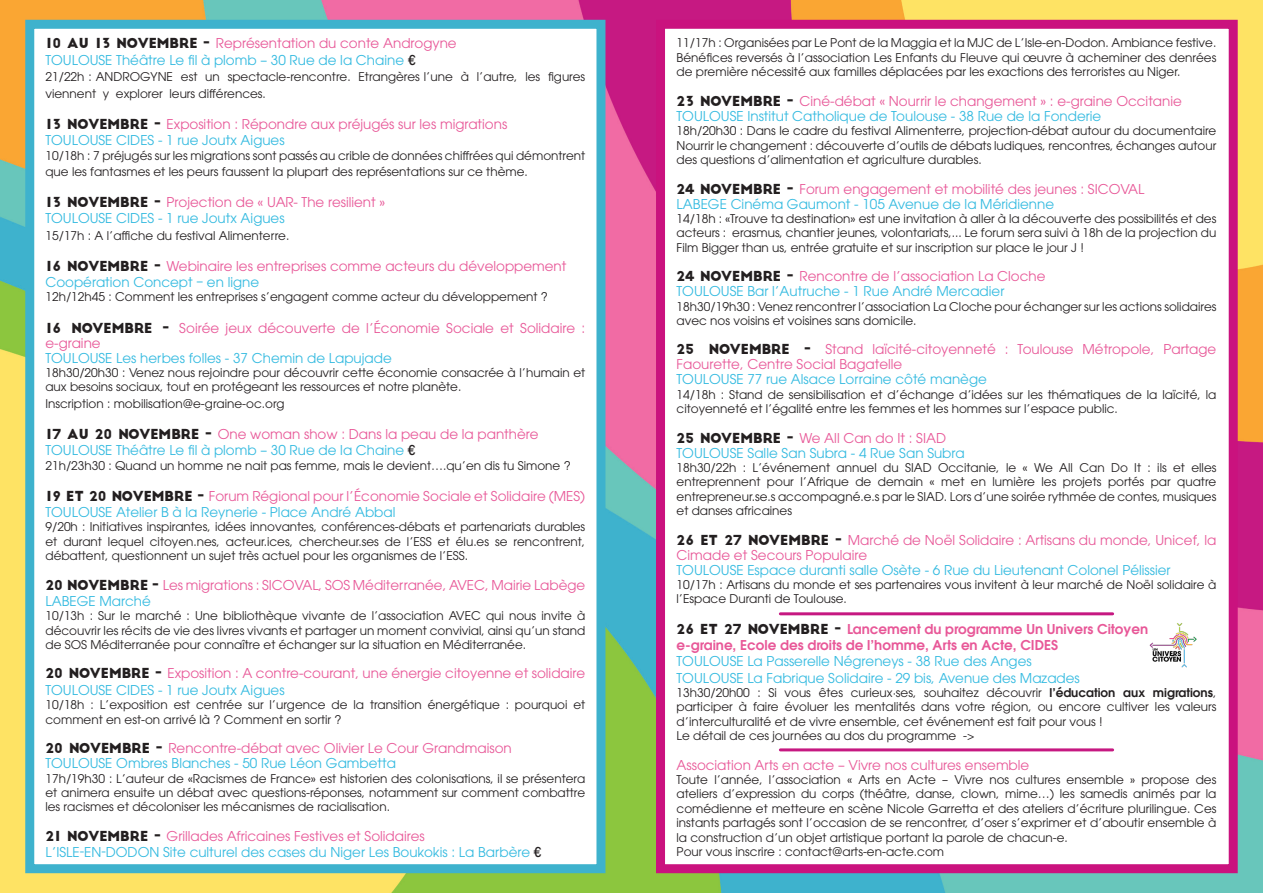
<style>
.page{position:relative;width:1263px;height:893px;background:#fff}
.page>*{position:absolute;margin:0;border:0;box-sizing:border-box;transform-origin:0 0}
.t1{font:13.5px/15px "ITC Avant Garde Pro";color:#e85898}
.t2{font:13.5px "ITC Avant Garde Pro";color:#33bae0}
.t3{font:600 13.5px "ITC Avant Garde Pro";color:#e85898}
.t4{font:12px/14.4px "ITC Avant Garde Pro";color:#231f20;text-align:justify}
.s1{font-family:"Big John";color:#231f20}
.s2{font-weight:500;color:#231f20}
.s3{font-family:"Big John";font-weight:400;color:#231f20}
.s4{font-weight:600}
</style>
<div class="page">
<img style="left:0;top:0;width:1263px;height:893px">
<div style="left:25px;top:20px;width:580px;height:853px;background:#fff;border:9px solid #3eb2cd"></div>
<div style="left:656px;top:20px;width:582px;height:853px;background:#fff;border:9px solid #ca127e"></div>
<img style="left:1149px;top:623px;width:48px;height:45px">
<hr style="left:780px;top:612px;width:333px;height:3px;background:#c61881">
<hr style="left:780px;top:748px;width:333px;height:3px;background:#c61881">
<p class="t1" style="left:45px;top:36px;width:413px"><span class="s1">10 AU 13 NOVEMBRE -</span> Représentation du conte Androgyne</p>
<p class="t2" style="left:45px;top:52px;width:372px">TOULOUSE Théâtre Le fil à plomb – 30 Rue de la Chaine <span class="s2">€</span></p>
<p class="t4" style="left:45px;top:69px;width:541px;line-height:16.5px">21/22h : ANDROGYNE est un spectacle-rencontre. Etrangères l’une à l’autre, les figures viennent y explorer leurs différences.</p>
<p class="t1" style="left:45px;top:116px;width:463px"><span class="s1">13 NOVEMBRE -</span> Exposition : Répondre aux préjugés sur les migrations</p>
<p class="t2" style="left:45px;top:132px;width:241px">TOULOUSE CIDES - 1 rue Joutx Aigues</p>
<p class="t4" style="left:45px;top:147px;width:541px;line-height:16.2px">10/18h : 7 préjugés sur les migrations sont passés au crible de données chiffrées qui démontrent que les fantasmes et les peurs faussent la plupart des représentations sur ce thème.</p>
<p class="t1" style="left:45px;top:194px;width:341px"><span class="s1">13 NOVEMBRE -</span> Projection de « UAR- The resilient »</p>
<p class="t2" style="left:45px;top:210px;width:241px">TOULOUSE CIDES - 1 rue Joutx Aigues</p>
<p class="t4" style="left:45px;top:228px;width:245px">15/17h : A l’affiche du festival Alimenterre.</p>
<p class="t1" style="left:45px;top:258px;width:522px"><span class="s1">16 NOVEMBRE -</span> Webinaire les entreprises comme acteurs du développement</p>
<p class="t2" style="left:45px;top:274px;width:215px">Coopération Concept – en ligne</p>
<p class="t4" style="left:45px;top:290px;width:504px">12h/12h45 : Comment les entreprises s’engagent comme acteur du développement ?</p>
<p class="t1" style="left:45px;top:320px;width:541px"><span class="s1">16 NOVEMBRE -</span> Soirée jeux découverte de l’Économie Sociale et Solidaire : e-graine</p>
<p class="t2" style="left:45px;top:349px;width:348px">TOULOUSE Les herbes folles - 37 Chemin de Lapujade</p>
<p class="t4" style="left:45px;top:365px;width:541px">18h30/20h30 : Venez nous rejoindre pour découvrir cette économie consacrée à l’humain et aux besoins sociaux, tout en protégeant les ressources et notre planète.</p>
<p class="t4" style="left:45px;top:396px;width:241px">Inscription : mobilisation@e-graine-oc.org</p>
<p class="t1" style="left:45px;top:426px;width:495px"><span class="s1">17 AU 20 NOVEMBRE -</span> One woman show : Dans la peau de la panthère</p>
<p class="t2" style="left:45px;top:442px;width:371px">TOULOUSE Théâtre Le fil à plomb – 30 Rue de la Chaine <span class="s2">€</span></p>
<p class="t4" style="left:45px;top:458px;width:527px">21h/23h30 : Quand un homme ne nait pas femme, mais le devient….qu’en dis tu Simone ?</p>
<p class="t1" style="left:45px;top:488px;width:541px"><span class="s1">19 ET 20 NOVEMBRE -</span> Forum Régional pour l’Économie Sociale et Solidaire (MES)</p>
<p class="t2" style="left:45px;top:504px;width:351px">TOULOUSE Atelier B à la Reynerie - Place André Abbal</p>
<p class="t4" style="left:45px;top:520px;width:541px">9/20h : Initiatives inspirantes, idées innovantes, conférences-débats et partenariats durables et durant lequel citoyen.nes, acteur.ices, chercheur.ses de l’ESS et élu.es se rencontrent, débattent, questionnent un sujet très actuel pour les organismes de l’ESS.</p>
<p class="t1" style="left:45px;top:577px;width:541px"><span class="s1">20 NOVEMBRE -</span> Les migrations : SICOVAL, SOS Méditerranée, AVEC, Mairie Labège</p>
<p class="t2" style="left:45px;top:592px;width:107px">LABEGE Marché</p>
<p class="t4" style="left:45px;top:608px;width:541px">10/13h : Sur le marché : Une bibliothèque vivante de l’association AVEC qui nous invite à découvrir les récits de vie des livres vivants et partager un moment convivial, ainsi qu’un stand de SOS Méditerranée pour connaître et échanger sur la situation en Méditerranée.</p>
<p class="t1" style="left:45px;top:666px;width:541px"><span class="s1">20 NOVEMBRE -</span> Exposition : A contre-courant, une énergie citoyenne et solidaire</p>
<p class="t2" style="left:45px;top:682px;width:241px">TOULOUSE CIDES - 1 rue Joutx Aigues</p>
<p class="t4" style="left:45px;top:698px;width:541px">10/18h : L’exposition est centrée sur l’urgence de la transition énergétique : pourquoi et comment en est-on arrivé là ? Comment en sortir ?</p>
<p class="t1" style="left:45px;top:740px;width:468px"><span class="s1">20 NOVEMBRE -</span> Rencontre-débat avec Olivier Le Cour Grandmaison</p>
<p class="t2" style="left:45px;top:755px;width:352px">TOULOUSE Ombres Blanches - 50 Rue Léon Gambetta</p>
<p class="t4" style="left:45px;top:771px;width:541px">17h/19h30 : L’auteur de «Racismes de France» est historien des colonisations, il se présentera et animera ensuite un débat avec questions-réponses, notamment sur comment combattre les racismes et décoloniser les mécanismes de racialisation.</p>
<p class="t1" style="left:45px;top:828px;width:381px"><span class="s1">21 NOVEMBRE -</span> Grillades Africaines Festives et Solidaires</p>
<p class="t2" style="left:45px;top:844px;width:497px">L’ISLE-EN-DODON Site culturel des cases du Niger Les Boukokis : La Barbère <span class="s2">€</span></p>
<p class="t4" style="left:676px;top:35px;width:541px">11/17h : Organisées par Le Pont de la Maggia et la MJC de L’Isle-en-Dodon. Ambiance festive.<br>Bénéfices reversés à l’association Les Enfants du Fleuve qui œuvre à acheminer des denrées de première nécessité aux familles déplacées par les exactions des terroristes au Niger.</p>
<p class="t1" style="left:676px;top:93px;width:507px"><span class="s1">23 NOVEMBRE -</span> Ciné-débat « Nourrir le changement » : e-graine Occitanie</p>
<p class="t2" style="left:676px;top:108px;width:426px">TOULOUSE Institut Catholique de Toulouse - 38 Rue de la Fonderie</p>
<p class="t4" style="left:676px;top:124px;width:541px">18h/20h30 : Dans le cadre du festival Alimenterre, projection-débat autour du documentaire Nourrir le changement : découverte d’outils de débats ludiques, rencontres, échanges autour des questions d’alimentation et agriculture durables.</p>
<p class="t1" style="left:676px;top:181px;width:469px"><span class="s1">24 NOVEMBRE -</span> Forum engagement et mobilité des jeunes : SICOVAL</p>
<p class="t2" style="left:676px;top:195px;width:379px">LABEGE Cinéma Gaumont - 105 Avenue de la Méridienne</p>
<p class="t4" style="left:676px;top:211px;width:541px">14/18h : «Trouve ta destination» est une invitation à aller à la découverte des possibilités et des acteurs : erasmus, chantier jeunes, volontariats,... Le forum sera suivi à 18h de la projection du Film Bigger than us, entrée gratuite et sur inscription sur place le jour J !</p>
<p class="t1" style="left:676px;top:269px;width:370px"><span class="s1">24 NOVEMBRE -</span> Rencontre de l’association La Cloche</p>
<p class="t2" style="left:676px;top:283px;width:329px">TOULOUSE Bar l’Autruche - 1 Rue André Mercadier</p>
<p class="t4" style="left:676px;top:299px;width:541px">18h30/19h30 : Venez rencontrer l’association La Cloche pour échanger sur les actions solidaires avec nos voisins et voisines sans domicile.</p>
<p class="t1" style="left:676px;top:342px;width:541px"><span class="s1">25 NOVEMBRE -</span> Stand laïcité-citoyenneté : Toulouse Métropole, Partage<br>Faourette, Centre Social Bagatelle</p>
<p class="t2" style="left:676px;top:371px;width:312px">TOULOUSE 77 rue Alsace Lorraine côté manège</p>
<p class="t4" style="left:676px;top:387px;width:541px">14/18h : Stand de sensibilisation et d’échange d’idées sur les thématiques de la laïcité, la citoyenneté et l’égalité entre les femmes et les hommes sur l’espace public.</p>
<p class="t1" style="left:676px;top:430px;width:271px"><span class="s1">25 NOVEMBRE -</span> We All Can do It : SIAD</p>
<p class="t2" style="left:676px;top:444px;width:290px">TOULOUSE Salle San Subra - 4 Rue San Subra</p>
<p class="t4" style="left:676px;top:460px;width:541px">18h30/22h : L’événement annuel du SIAD Occitanie, le « We All Can Do It : ils et elles entreprennent pour l’Afrique de demain « met en lumière les projets portés par quatre entrepreneur.se.s accompagné.e.s par le SIAD. Lors d’une soirée rythmée de contes, musiques et danses africaines</p>
<p class="t1" style="left:676px;top:532px;width:541px"><span class="s1">26 ET 27 NOVEMBRE -</span> Marché de Noël Solidaire : Artisans du monde, Unicef, la<br>Cimade et Secours Populaire</p>
<p class="t2" style="left:676px;top:561px;width:495px">TOULOUSE Espace duranti salle Osète - 6 Rue du Lieutenant Colonel Pélissier</p>
<p class="t4" style="left:676px;top:577px;width:541px">10/17h : Artisans du monde et ses partenaires vous invitent à leur marché de Noël solidaire à l’Espace Duranti de Toulouse.</p>
<p class="t3" style="left:676px;top:620px;width:473px"><span class="s3">26 ET 27 NOVEMBRE -</span> Lancement du programme Un Univers Citoyen</p>
<p class="t3" style="left:676px;top:636px;width:383px">e-graine, Ecole des droits de l’homme, Arts en Acte, CIDES</p>
<p class="t2" style="left:676px;top:653px;width:357px">TOULOUSE La Passerelle Négreneys - 38 Rue des Anges</p>
<p class="t2" style="left:676px;top:669px;width:405px">TOULOUSE La Fabrique Solidaire - 29 bis, Avenue des Mazades</p>
<p class="t4" style="left:676px;top:685px;width:541px">13h30/20h00 : Si vous êtes curieux·ses, souhaitez découvrir <span class="s4">l’éducation aux migrations</span>, participer à faire évoluer les mentalités dans votre région, ou encore cultiver les valeurs d’interculturalité et de vivre ensemble, cet événement est fait pour vous !</p>
<p class="t4" style="left:676px;top:728px;width:299px">Le détail de ces journées au dos du programme -&gt;</p>
<p class="t1" style="left:676px;top:757px;width:354px">Association Arts en acte – Vivre nos cultures ensemble</p>
<p class="t4" style="left:676px;top:772px;width:541px">Toute l’année, l’association « Arts en Acte – Vivre nos cultures ensemble » propose des ateliers d’expression du corps (théâtre, danse, clown, mime…) les samedis animés par la comédienne et metteure en scène Nicole Garretta et des ateliers d’écriture plurilingue. Ces instants partagés sont l’occasion de se rencontrer, d’oser s’exprimer et d’aboutir ensemble à la construction d’un objet artistique portant la parole de chacun-e.</p>
<p class="t4" style="left:676px;top:844px;width:269px">Pour vous inscrire : contact@arts-en-acte.com</p>
</div>
